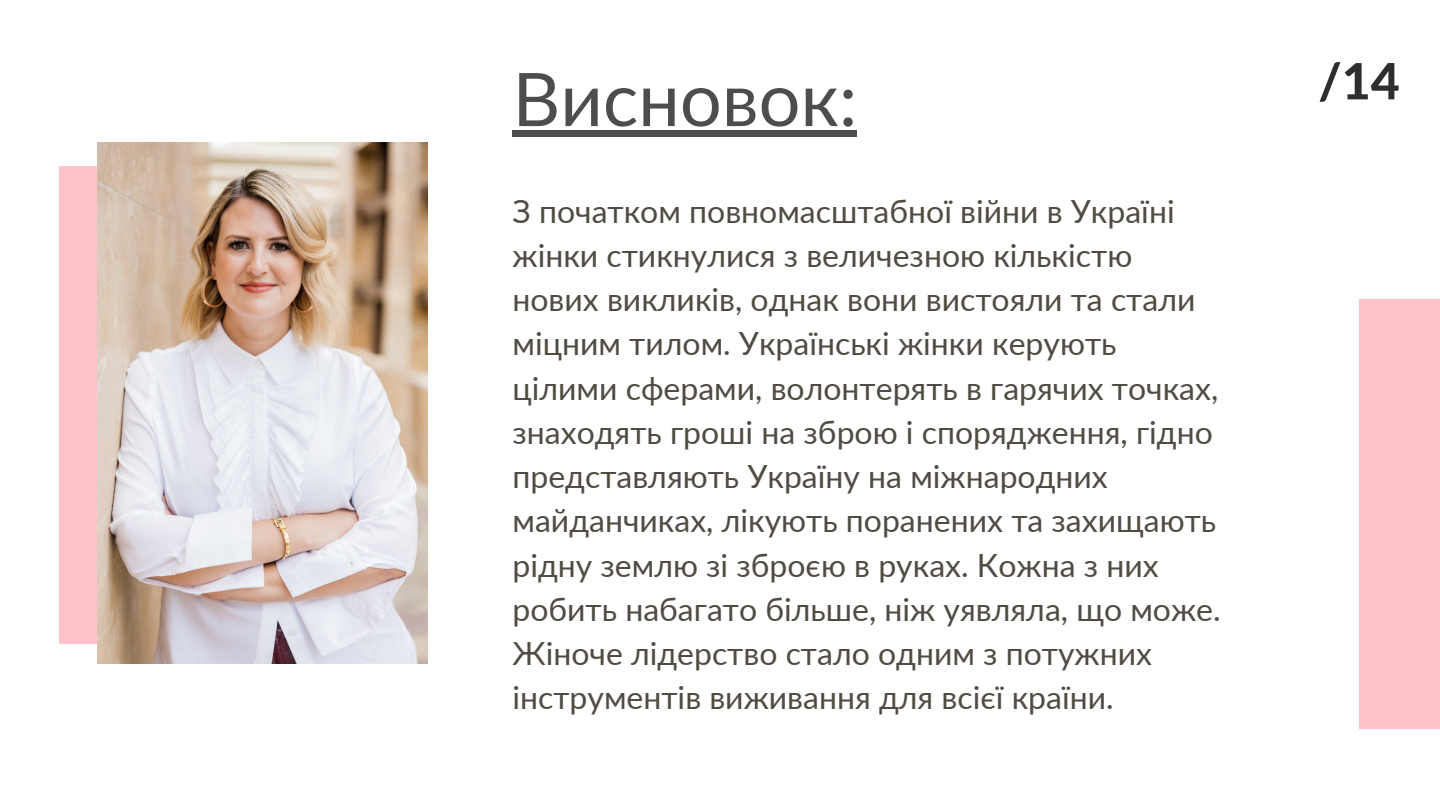
<style>
.page{position:relative;width:1440px;height:810px;background:#fff}
.page>*{position:absolute;margin:0;border:0;box-sizing:border-box;transform-origin:0 0}
.t1{font:74px "Lato";color:#4d4d4d}
.t2{font:800 50px "Lato";color:#2e2e2e}
.t3{font:32px/44.2px "Lato";color:#504c44}
</style>
<div class="page">
<div style="left:59px;top:166px;width:204px;height:478px;background:#ffc2ca"></div>
<div style="left:1359px;top:300px;width:81px;height:429px;background:#ffc2ca"></div>
<img style="left:98px;top:143px;width:330px;height:520px">
<div style="left:512px;top:130px;width:345px;height:7px;background:#4d4d4d"></div>
<h1 class="t1" style="left:512px;top:53px;width:346px">Висновок:</h1>
<p class="t3" style="left:512px;top:188px;width:710px">З початком повномасштабної війни в Україні жінки стикнулися з величезною кількістю нових викликів, однак вони вистояли та стали міцним тилом. Українські жінки керують цілими сферами, волонтерять в гарячих точках, знаходять гроші на зброю і спорядження, гідно представляють Україну на міжнародних майданчиках, лікують поранених та захищають рідну землю зі зброєю в руках. Кожна з них робить набагато більше, ніж уявляла, що може.<br>Жіноче лідерство стало одним з потужних інструментів виживання для всієї країни.</p>
<h2 class="t2" style="left:1318px;top:50px;width:83px">/14</h2>
</div>
